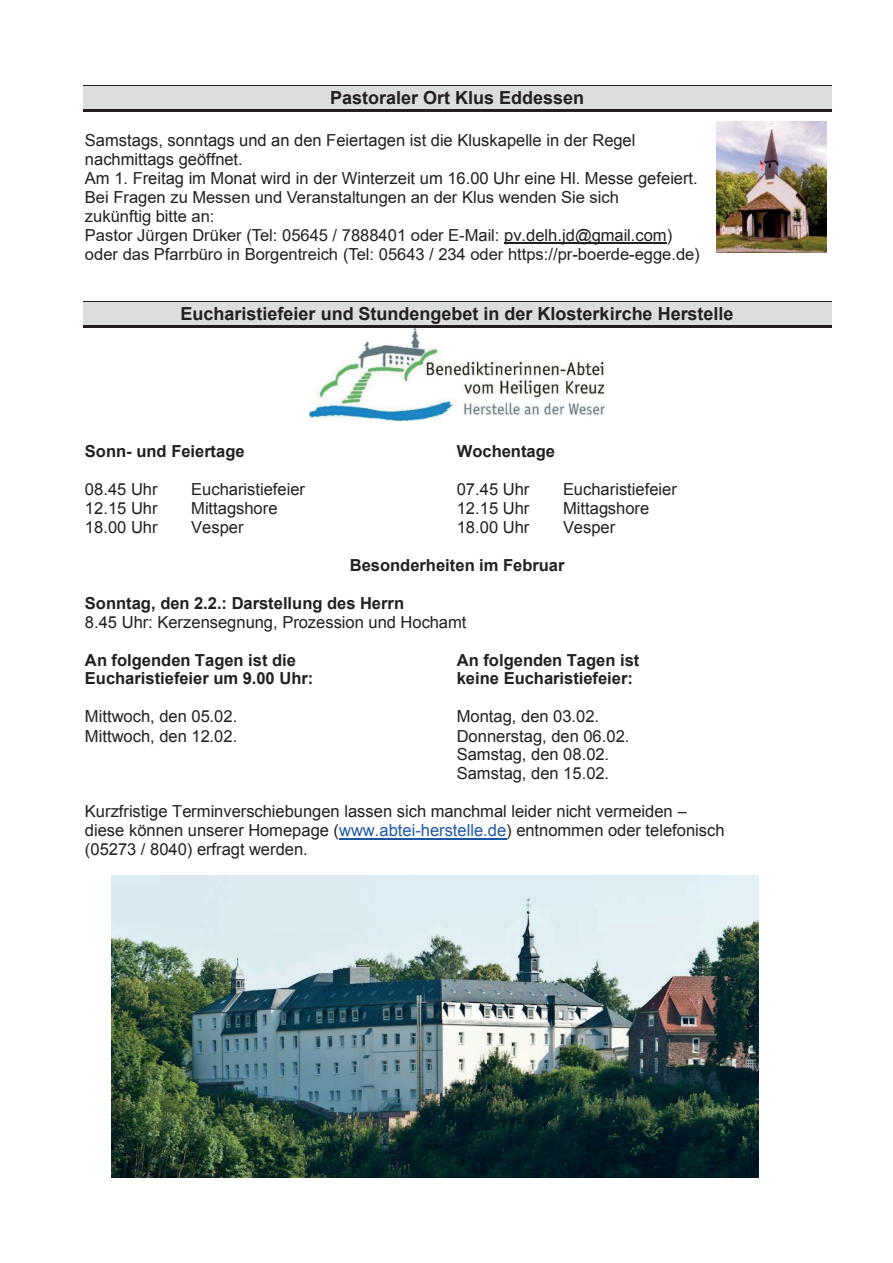
<style>
.page{position:relative;width:893px;height:1263px;background:#fff}
.page>*{position:absolute;margin:0;border:0;box-sizing:border-box;transform-origin:0 0}
.t1{font:700 18px "Arial";color:#231f20}
.t2{font:16.5px/19px "Arial";color:#231f20}
.t3{font:700 16.5px "Arial";color:#231f20}
.s1{color:#1e56a6}
</style>
<div class="page">
<div style="left:83px;top:85px;width:748px;height:24px;background:#dcdddf"></div>
<hr style="left:83px;top:85px;width:748px;height:1px;background:#231f20">
<hr style="left:83px;top:109px;width:748px;height:2px;background:#231f20">
<hr style="left:504px;top:242px;width:163px;height:2px;background:#231f20">
<div style="left:83px;top:301px;width:748px;height:24px;background:#dcdddf"></div>
<hr style="left:83px;top:301px;width:748px;height:1px;background:#231f20">
<hr style="left:83px;top:325px;width:748px;height:2px;background:#231f20">
<hr style="left:339px;top:838px;width:167px;height:1px;background:#1e56a6">
<img style="left:310px;top:328px;width:294px;height:93px">
<img style="left:717px;top:121px;width:110px;height:132px">
<img style="left:111px;top:875px;width:647px;height:302px">
<p class="t1" style="left:330px;top:85px;width:256px">Pastoraler Ort Klus Eddessen</p>
<p class="t2" style="left:85px;top:131px;width:616px">Samstags, sonntags und an den Feiertagen ist die Kluskapelle in der Regel nachmittags geöffnet.<br>Am 1. Freitag im Monat wird in der Winterzeit um 16.00 Uhr eine Hl. Messe gefeiert.<br>Bei Fragen zu Messen und Veranstaltungen an der Klus wenden Sie sich<br>zukünftig bitte an:<br>Pastor Jürgen Drüker (Tel: 05645 / 7888401 oder E-Mail: pv.delh.jd@gmail.com) oder das Pfarrbüro in Borgentreich (Tel: 05643 / 234 oder https://pr-boerde-egge.de)</p>
<p class="t1" style="left:180px;top:302px;width:555px">Eucharistiefeier und Stundengebet in der Klosterkirche Herstelle</p>
<p class="t3" style="left:85px;top:440px;width:161px">Sonn- und Feiertage</p>
<p class="t3" style="left:457px;top:440px;width:100px">Wochentage</p>
<p class="t2" style="left:85px;top:480px;width:74px">08.45 Uhr</p>
<p class="t2" style="left:191px;top:480px;width:115px">Eucharistiefeier</p>
<p class="t2" style="left:457px;top:480px;width:74px">07.45 Uhr</p>
<p class="t2" style="left:563px;top:480px;width:115px">Eucharistiefeier</p>
<p class="t2" style="left:85px;top:499px;width:74px">12.15 Uhr</p>
<p class="t2" style="left:191px;top:499px;width:88px">Mittagshore</p>
<p class="t2" style="left:457px;top:499px;width:74px">12.15 Uhr</p>
<p class="t2" style="left:563px;top:499px;width:88px">Mittagshore</p>
<p class="t2" style="left:85px;top:518px;width:74px">18.00 Uhr</p>
<p class="t2" style="left:191px;top:518px;width:54px">Vesper</p>
<p class="t2" style="left:457px;top:518px;width:74px">18.00 Uhr</p>
<p class="t2" style="left:563px;top:518px;width:54px">Vesper</p>
<p class="t3" style="left:350px;top:554px;width:216px">Besonderheiten im Februar</p>
<p class="t3" style="left:85px;top:592px;width:321px">Sonntag, den 2.2.: Darstellung des Herrn</p>
<p class="t2" style="left:85px;top:612px;width:383px">8.45 Uhr: Kerzensegnung, Prozession und Hochamt</p>
<p class="t3" style="left:85px;top:649px;width:213px">An folgenden Tagen ist die</p>
<p class="t3" style="left:457px;top:649px;width:184px">An folgenden Tagen ist</p>
<p class="t3" style="left:85px;top:668px;width:230px">Eucharistiefeier um 9.00 Uhr:</p>
<p class="t3" style="left:457px;top:668px;width:178px">keine Eucharistiefeier:</p>
<p class="t2" style="left:85px;top:707px;width:154px">Mittwoch, den 05.02.</p>
<p class="t2" style="left:457px;top:707px;width:144px">Montag, den 03.02.</p>
<p class="t2" style="left:85px;top:726px;width:154px">Mittwoch, den 12.02.</p>
<p class="t2" style="left:457px;top:726px;width:174px">Donnerstag, den 06.02.<br>Samstag, den 08.02.<br>Samstag, den 15.02.</p>
<p class="t2" style="left:85px;top:802px;width:641px">Kurzfristige Terminverschiebungen lassen sich manchmal leider nicht vermeiden – diese können unserer Homepage (<span class="s1">www.abtei-herstelle.de</span>) entnommen oder telefonisch (05273 / 8040) erfragt werden.</p>
</div>
